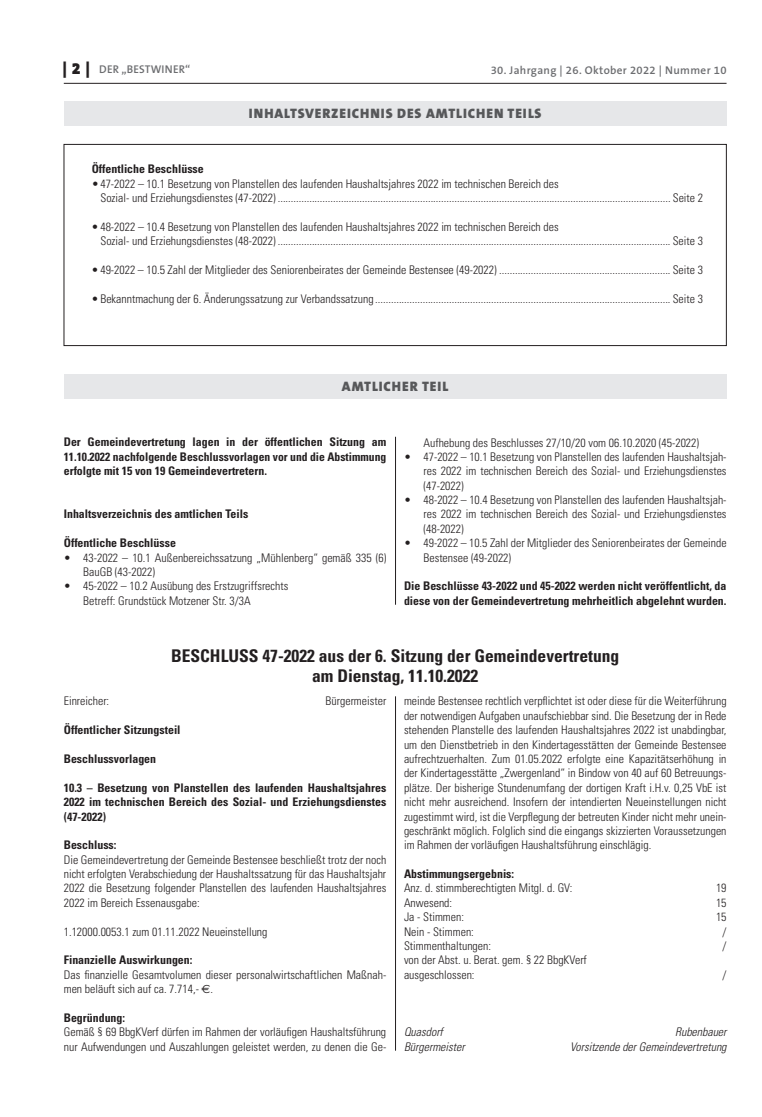
<style>
.page{position:relative;width:762px;height:1117px;background:#fff}
.page>*{position:absolute;margin:0;border:0;box-sizing:border-box;transform-origin:0 0}
.t1{font:700 condensed 17.5px/20px "Univers";color:#231f20;text-align:center}
.t2{font:900 13.75px "The Sans B W9";letter-spacing:.065em;color:#57585a}
.t3{font:300 condensed 11.88px/14.4px "Univers";color:#231f20}
.t4{font:700 condensed 11.88px/14.4px "Univers";color:#231f20;text-align:justify}
.t5{font:italic 300 condensed 11.88px "Univers";color:#231f20}
.t6{font:600 11.25px "The Sans B W6";letter-spacing:.03em;color:#6c6d70}
.s1{font-family:"The Serif B W9";font-weight:900;font-size:16.25px;color:#231f20}
.s2{font-family:"Euro Sans Std";font-weight:400;font-stretch:normal}
</style>
<div class="page">
<hr style="left:64px;top:83px;width:662px;height:1px;background:#231f20">
<div style="left:64px;top:374px;width:662px;height:25px;background:#e6e7e9"></div>
<div style="left:64px;top:101px;width:662px;height:25px;background:#e6e7e9"></div>
<div style="left:64px;top:144px;width:662px;height:202px;border:1px solid #231f20"></div>
<hr style="left:395px;top:696px;width:1px;height:354px;background:#231f20">
<hr style="left:395px;top:436px;width:1px;height:168px;background:#231f20">
<p class="t6" style="left:63px;top:62px;width:129px"><span class="s1">| 2 |</span> DER „BESTWINER“</p>
<p class="t6" style="left:491px;top:62px;width:237px">30. Jahrgang | 26. Oktober 2022 | Nummer 10</p>
<p class="t2" style="left:249px;top:104px;width:294px">INHALTSVERZEICHNIS DES AMTLICHEN TEILS</p>
<p class="t4" style="left:92px;top:162px;width:114px">Öffentliche Beschlüsse</p>
<p class="t3" style="left:100px;top:176px;width:604px;text-indent:-9px">• 47-2022 – 10.1 Besetzung von Planstellen des laufenden Haushaltsjahres 2022 im technischen Bereich des<br>Sozial- und Erziehungsdienstes (47-2022) ..................................................................................................................................................... Seite 2</p>
<p class="t3" style="left:100px;top:219px;width:604px;text-indent:-9px">• 48-2022 – 10.4 Besetzung von Planstellen des laufenden Haushaltsjahres 2022 im technischen Bereich des<br>Sozial- und Erziehungsdienstes (48-2022) ..................................................................................................................................................... Seite 3</p>
<p class="t3" style="left:92px;top:262px;width:613px">• 49-2022 – 10.5 Zahl der Mitglieder des Seniorenbeirates der Gemeinde Bestensee (49-2022) ................................................................. Seite 3</p>
<p class="t3" style="left:92px;top:291px;width:613px">• Bekanntmachung der 6. Änderungssatzung zur Verbandssatzung ................................................................................................................ Seite 3</p>
<p class="t2" style="left:342px;top:377px;width:108px">AMTLICHER TEIL</p>
<p class="t4" style="left:64px;top:435px;width:324px">Der Gemeindevertretung lagen in der öffentlichen Sitzung am 11.10.2022 nachfolgende Beschlussvorlagen vor und die Abstimmung erfolgte mit 15 von 19 Gemeindevertretern.</p>
<p class="t4" style="left:64px;top:507px;width:186px">Inhaltsverzeichnis des amtlichen Teils</p>
<p class="t4" style="left:64px;top:535px;width:114px">Öffentliche Beschlüsse</p>
<p class="t3" style="left:83px;top:550px;width:304px;text-indent:-19px">• 43-2022 – 10.1 Außenbereichssatzung „Mühlenberg“ gemäß 335 (6)<br>BauGB (43-2022)</p>
<p class="t3" style="left:83px;top:579px;width:207px;text-indent:-19px">• 45-2022 – 10.2 Ausübung des Erstzugriffsrechts<br>Betreff: Grundstück Motzener Str. 3/3A</p>
<p class="t3" style="left:423px;top:435px;width:277px">Aufhebung des Beschlusses 27/10/20 vom 06.10.2020 (45-2022)</p>
<p class="t3" style="left:423px;top:449px;width:304px;text-align:justify;text-indent:-19px">• 47-2022 – 10.1 Besetzung von Planstellen des laufenden Haushaltsjah&shy;res 2022 im technischen Bereich des Sozial- und Erziehungsdienstes (47-2022)</p>
<p class="t3" style="left:423px;top:492px;width:304px;text-align:justify;text-indent:-19px">• 48-2022 – 10.4 Besetzung von Planstellen des laufenden Haushaltsjah&shy;res 2022 im technischen Bereich des Sozial- und Erziehungsdienstes (48-2022)</p>
<p class="t3" style="left:423px;top:535px;width:305px;text-indent:-19px">• 49-2022 – 10.5 Zahl der Mitglieder des Seniorenbeirates der Gemeinde<br>Bestensee (49-2022)</p>
<p class="t4" style="left:404px;top:578px;width:324px">Die Beschlüsse 43-2022 und 45-2022 werden nicht veröffentlicht, da diese von der Gemeindevertretung mehrheitlich abgelehnt wurden.</p>
<h1 class="t1" style="left:171px;top:645px;width:450px">BESCHLUSS 47-2022 aus der 6. Sitzung der Gemeindevertretung am Dienstag, 11.10.2022</h1>
<p class="t3" style="left:64px;top:694px;width:47px">Einreicher:</p>
<p class="t3" style="left:326px;top:694px;width:62px">Bürgermeister</p>
<p class="t4" style="left:64px;top:722px;width:118px">Öffentlicher Sitzungsteil</p>
<p class="t4" style="left:64px;top:751px;width:94px">Beschlussvorlagen</p>
<p class="t4" style="left:64px;top:780px;width:324px">10.3 – Besetzung von Planstellen des laufenden Haushaltsjahres 2022 im technischen Bereich des Sozial- und Erziehungsdienstes (47-2022)</p>
<p class="t4" style="left:64px;top:837px;width:54px">Beschluss:</p>
<p class="t3" style="left:64px;top:852px;width:324px;text-align:justify">Die Gemeindevertretung der Gemeinde Bestensee beschließt trotz der noch nicht erfolgten Verabschiedung der Haushaltssatzung für das Haushaltsjahr 2022 die Besetzung folgender Planstellen des laufenden Haushaltsjahres 2022 im Bereich Essenausgabe:</p>
<p class="t3" style="left:64px;top:924px;width:205px">1.12000.0053.1 zum 01.11.2022 Neueinstellung</p>
<p class="t4" style="left:64px;top:952px;width:130px">Finanzielle Auswirkungen:</p>
<p class="t3" style="left:64px;top:967px;width:324px">Das finanzielle Gesamtvolumen dieser personalwirtschaftlichen Maßnah&shy;men beläuft sich auf ca. 7.714,- <span class="s2">€</span>.</p>
<p class="t4" style="left:64px;top:1010px;width:63px">Begründung:</p>
<p class="t3" style="left:64px;top:1024px;width:324px">Gemäß § 69 BbgKVerf dürfen im Rahmen der vorläufigen Haushaltsführung nur Aufwendungen und Auszahlungen geleistet werden, zu denen die Ge-</p>
<p class="t3" style="left:404px;top:694px;width:324px;text-align:justify">meinde Bestensee rechtlich verpflichtet ist oder diese für die Weiterführung der notwendigen Aufgaben unaufschiebbar sind. Die Besetzung der in Rede stehenden Planstelle des laufenden Haushaltsjahres 2022 ist unabdingbar, um den Dienstbetrieb in den Kindertagesstätten der Gemeinde Bestensee aufrechtzuerhalten. Zum 01.05.2022 erfolgte eine Kapazitätserhöhung in der Kindertagesstätte „Zwergenland“ in Bindow von 40 auf 60 Betreuungs&shy;plätze. Der bisherige Stundenumfang der dortigen Kraft i.H.v. 0,25 VbE ist nicht mehr ausreichend. Insofern der intendierten Neueinstellungen nicht zugestimmt wird, ist die Verpflegung der betreuten Kinder nicht mehr unein&shy;geschränkt möglich. Folglich sind die eingangs skizzierten Voraussetzungen im Rahmen der vorläufigen Haushaltsführung einschlägig.</p>
<p class="t4" style="left:404px;top:866px;width:112px">Abstimmungsergebnis:</p>
<p class="t3" style="left:404px;top:880px;width:170px">Anz. d. stimmberechtigten Mitgl. d. GV:</p>
<p class="t3" style="left:716px;top:880px;width:12px">19</p>
<p class="t3" style="left:404px;top:895px;width:50px">Anwesend:</p>
<p class="t3" style="left:716px;top:895px;width:12px">15</p>
<p class="t3" style="left:404px;top:909px;width:62px">Ja - Stimmen:</p>
<p class="t3" style="left:716px;top:909px;width:12px">15</p>
<p class="t3" style="left:404px;top:924px;width:71px">Nein - Stimmen:</p>
<p class="t3" style="left:722px;top:924px;width:5px">/</p>
<p class="t3" style="left:404px;top:938px;width:89px">Stimmenthaltungen:</p>
<p class="t3" style="left:722px;top:938px;width:5px">/</p>
<p class="t3" style="left:404px;top:952px;width:184px">von der Abst. u. Berat. gem. § 22 BbgKVerf ausgeschlossen:</p>
<p class="t3" style="left:722px;top:967px;width:5px">/</p>
<p class="t5" style="left:404px;top:1024px;width:40px">Quasdorf</p>
<p class="t5" style="left:675px;top:1024px;width:53px">Rubenbauer</p>
<p class="t5" style="left:404px;top:1039px;width:62px">Bürgermeister</p>
<p class="t5" style="left:570px;top:1039px;width:158px">Vorsitzende der Gemeindevertretung</p>
</div>
